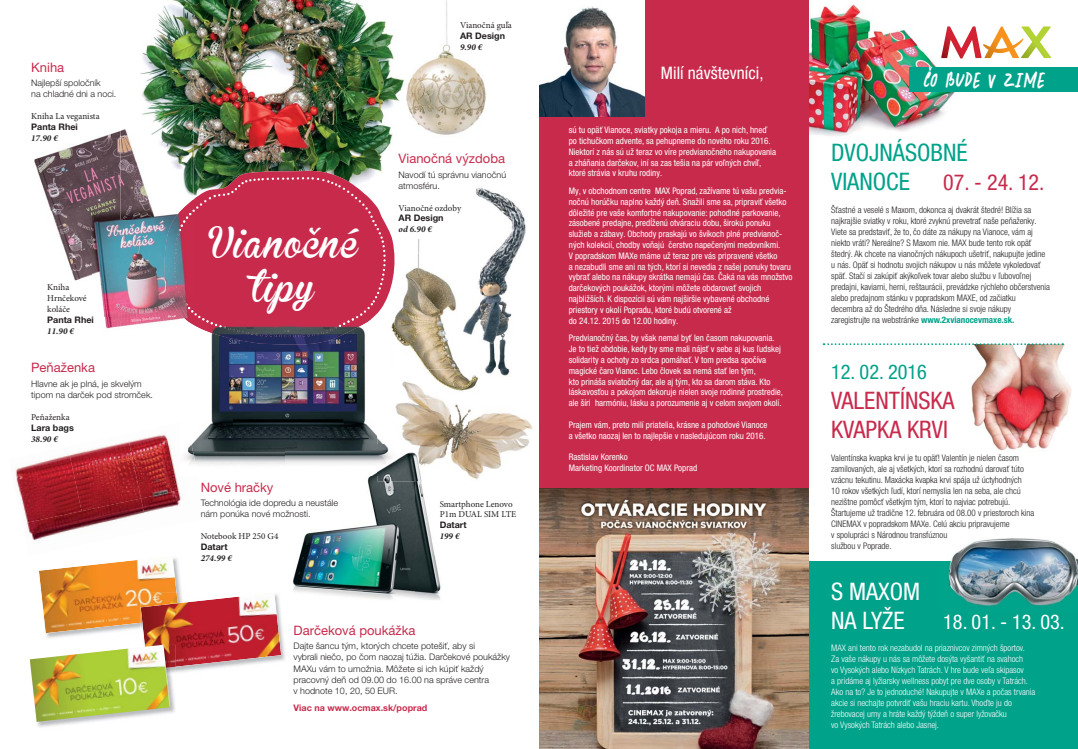
<style>
.page{position:relative;width:1078px;height:749px;background:#fff}
.page>*{position:absolute;margin:0;border:0;box-sizing:border-box;transform-origin:0 0}
.t1{font:44.5px/43.7px "Brannboll Ny Personal Use Only";letter-spacing:.02em;color:#fff;text-align:center}
.t2{font:condensed 24.1px/29px "Helvetica Neue LT Pro";color:#c82a4c}
.t3{font:condensed 24.1px/29px "Helvetica Neue LT Pro";color:#00a28a}
.t4{font:condensed 24.1px/29px "Helvetica Neue LT Pro";color:#fff}
.t5{font:condensed 22px "Helvetica Neue LT Pro";color:#c82a4c}
.t6{font:20.5px "Pandanus";letter-spacing:-.025em;color:#fff}
.t7{font:condensed 20.2px "Helvetica Neue LT Pro";color:#fff}
.t8{font:condensed 20.2px "Helvetica Neue LT Pro";color:#00a28a}
.t9{font:condensed 17.3px "Helvetica Neue LT Pro";color:#fff}
.t10{font:13px "Helvetica Neue LT Pro";color:#c82a4c}
.t11{font:condensed 9px/10.8px "Helvetica Neue LT Pro";color:#fff}
.t12{font:300 condensed 9px/11px "Helvetica Neue LT Pro";color:#231f20}
.t13{font:300 condensed 9px/11px "Helvetica Neue LT Pro";color:#fff}
.t14{font:300 9px/11px "Helvetica Neue LT Pro";color:#231f20}
.t15{font:9px/10.8px "Minion Pro";color:#231f20}
.t16{font:700 9px "Helvetica Neue LT Pro";color:#231f20}
.t17{font:italic 700 9px "Minion Pro";color:#231f20}
.t18{font:700 9px "Helvetica Neue LT Pro";color:#c82a4c}
.s1{font-weight:700;color:#00a28a}
</style>
<div class="page">
<img style="left:808px;top:0;width:149px;height:139px">
<img style="left:971px;top:344px;width:100px;height:107px">
<img style="left:140px;top:0;width:265px;height:171px">
<div style="left:807px;top:561px;width:270px;height:187px;background:#00a28a"></div>
<img style="left:397px;top:239px;width:62px;height:130px">
<img style="left:406px;top:0;width:80px;height:135px">
<img style="left:463px;top:188px;width:63px;height:181px">
<div style="left:539px;top:0;width:269px;height:748px;background:#c82a4c"></div>
<svg style="left:940px;top:26px;width:110px;height:32px"></svg>
<div style="left:909px;top:67px;width:168px;height:24px;background:#00a28a"></div>
<svg style="left:823px;top:343px;width:239px;height:2px"></svg>
<img style="left:15px;top:455px;width:53px;height:46px">
<img style="left:68px;top:442px;width:59px;height:56px">
<img style="left:127px;top:434px;width:51px;height:64px">
<img style="left:22px;top:498px;width:119px;height:43px">
<img style="left:141px;top:485px;width:40px;height:29px">
<svg style="left:193px;top:171px;width:204px;height:167px"></svg>
<img style="left:51px;top:211px;width:123px;height:118px">
<img style="left:34px;top:131px;width:86px;height:80px">
<img style="left:120px;top:106px;width:73px;height:114px">
<img style="left:34px;top:135px;width:24px;height:6px">
<img style="left:164px;top:199px;width:10px;height:119px">
<img style="left:948px;top:538px;width:129px;height:68px">
<img style="left:198px;top:337px;width:185px;height:128px">
<img style="left:383px;top:318px;width:13px;height:20px">
<img style="left:185px;top:437px;width:13px;height:27px">
<img style="left:193px;top:337px;width:179px;height:7px">
<svg style="left:174px;top:176px;width:212px;height:161px;background:#c03f5b"></svg>
<img style="left:467px;top:369px;width:66px;height:110px">
<img style="left:396px;top:398px;width:71px;height:55px">
<img style="left:451px;top:453px;width:16px;height:19px">
<img style="left:402px;top:369px;width:77px;height:29px">
<img style="left:377px;top:369px;width:19px;height:76px">
<img style="left:46px;top:559px;width:135px;height:79px">
<img style="left:39px;top:558px;width:137px;height:75px">
<img style="left:176px;top:621px;width:109px;height:52px">
<img style="left:140px;top:592px;width:1px;height:30px">
<img style="left:141px;top:592px;width:140px;height:74px">
<img style="left:29px;top:659px;width:146px;height:68px">
<img style="left:170px;top:669px;width:6px;height:6px">
<img style="left:170px;top:644px;width:6px;height:25px">
<img style="left:30px;top:644px;width:140px;height:77px">
<img style="left:293px;top:475px;width:148px;height:125px">
<img style="left:293px;top:499px;width:45px;height:9px">
<img style="left:293px;top:510px;width:17px;height:9px">
<svg style="left:440px;top:500px;width:1px;height:39px"></svg>
<img style="left:285px;top:445px;width:92px;height:30px">
<img style="left:377px;top:445px;width:71px;height:36px">
<img style="left:539px;top:0;width:105px;height:116px">
<img style="left:539px;top:488px;width:269px;height:260px">
<h3 class="t10" style="left:31px;top:62px;width:34px">Kniha</h3>
<p class="t14" style="left:31px;top:79px;width:87px">Najlepší spoločník<br>na chladné dni a noci.</p>
<p class="t15" style="left:31px;top:112px;width:70px">Kniha La veganista</p>
<p class="t16" style="left:31px;top:123px;width:48px">Panta Rhei</p>
<p class="t17" style="left:31px;top:134px;width:28px">17.90 €</p>
<p class="t15" style="left:47px;top:283px;width:41px">Kniha<br>Hrnčekové koláče</p>
<p class="t16" style="left:47px;top:316px;width:48px">Panta Rhei</p>
<p class="t17" style="left:47px;top:327px;width:28px">11.90 €</p>
<h3 class="t10" style="left:31px;top:363px;width:65px">Peňaženka</h3>
<p class="t14" style="left:31px;top:379px;width:123px">Hlavne ak je plná, je skvelým tipom na darček pod stromček.</p>
<p class="t15" style="left:31px;top:412px;width:40px">Peňaženka</p>
<p class="t16" style="left:31px;top:424px;width:44px">Lara bags</p>
<p class="t17" style="left:31px;top:435px;width:28px">38.90 €</p>
<p class="t15" style="left:460px;top:21px;width:53px">Vianočná guľa</p>
<p class="t16" style="left:460px;top:33px;width:46px">AR Design</p>
<p class="t17" style="left:460px;top:43px;width:24px">9.90 €</p>
<h1 class="t1" style="left:208px;top:221px;width:151px">Vianočné tipy</h1>
<h3 class="t10" style="left:398px;top:154px;width:108px">Vianočná výzdoba</h3>
<p class="t14" style="left:398px;top:170px;width:109px">Navodí tú správnu vianočnú atmosféru.</p>
<p class="t15" style="left:398px;top:203px;width:64px">Vianočné ozdoby</p>
<p class="t16" style="left:398px;top:215px;width:46px">AR Design</p>
<p class="t17" style="left:398px;top:226px;width:35px">od 6.90 €</p>
<h3 class="t10" style="left:201px;top:482px;width:74px">Nové hračky</h3>
<p class="t14" style="left:201px;top:498px;width:139px">Technológia ide dopredu a neustále nám ponúka nové možnosti.</p>
<p class="t15" style="left:201px;top:531px;width:79px">Notebook HP 250 G4</p>
<p class="t16" style="left:201px;top:543px;width:28px">Datart</p>
<p class="t17" style="left:201px;top:554px;width:33px">274.99 €</p>
<p class="t15" style="left:439px;top:499px;width:78px">Smartphone Lenovo<br>P1m DUAL SIM LTE</p>
<p class="t16" style="left:439px;top:521px;width:28px">Datart</p>
<p class="t17" style="left:439px;top:532px;width:21px">199 €</p>
<h3 class="t10" style="left:293px;top:625px;width:123px">Darčeková poukážka</h3>
<p class="t14" style="left:293px;top:641px;width:218px">Dajte šancu tým, ktorých chcete potešiť, aby si<br>vybrali niečo, po čom naozaj túžia. Darčekové poukážky MAXu vám to umožnia. Môžete si ich kúpiť každý pracovný deň od 09.00 do 16.00 na správe centra<br>v hodnote 10, 20, 50 EUR.</p>
<p class="t18" style="left:293px;top:704px;width:135px">Viac na www.ocmax.sk/poprad</p>
<h3 class="t9" style="left:660px;top:67px;width:104px">Milí návštevníci,</h3>
<h3 class="t6" style="left:923px;top:68px;width:124px">ČO BUDE V ZIME</h3>
<p class="t11" style="left:568px;top:126px;width:209px">sú tu opäť Vianoce, sviatky pokoja a mieru. A po nich, hneď po tichučkom advente, sa pehupneme do nového roku 2016.<br>Niektorí z nás sú už teraz vo víre predvianočného nakupovania a zháňania darčekov, iní sa zas tešia na pár voľných chvíľ, ktoré strávia v kruhu rodiny.</p>
<p class="t11" style="left:568px;top:186px;width:225px">My, v obchodnom centre MAX Poprad, zažívame tú vašu predvia&shy;nočnú horúčku naplno každý deň. Snažili sme sa, pripraviť všetko dôležité pre vaše komfortné nakupovanie: pohodlné parkovanie, zásobené predajne, predĺženú otváraciu dobu, širokú ponuku služieb a zábavy. Obchody praskajú vo švíkoch plné predvianoč&shy;ných kolekcií, chodby voňajú čerstvo napečenými medovníkmi.<br>V popradskom MAXe máme už teraz pre vás pripravené všetko<br>a nezabudli sme ani na tých, ktorí si nevedia z našej ponuky tovaru vybrať alebo na nákupy skrátka nemajú čas. Čaká na vás množstvo darčekových poukážok, ktorými môžete obdarovať svojich najbližších. K dispozícii sú vám najširšie vybavené obchodné priestory v okolí Popradu, ktoré budú otvorené až<br>do 24.12. 2015 do 12.00 hodiny.</p>
<p class="t11" style="left:568px;top:334px;width:216px">Predvianočný čas, by však nemal byť len časom nakupovania.<br>Je to tiež obdobie, kedy by sme mali nájsť v sebe aj kus ľudskej solidarity a ochoty zo srdca pomáhať. V tom predsa spočíva magické čaro Vianoc. Lebo človek sa nemá stať len tým,<br>kto prináša sviatočný dar, ale aj tým, kto sa darom stáva. Kto láskavosťou a pokojom dekoruje nielen svoje rodinné prostredie, ale šíri harmóniu, lásku a porozumenie aj v celom svojom okolí.</p>
<p class="t11" style="left:568px;top:420px;width:200px">Prajem vám, preto milí priatelia, krásne a pohodové Vianoce a všetko naozaj len to najlepšie v nasledujúcom roku 2016.</p>
<p class="t11" style="left:568px;top:452px;width:130px">Rastislav Korenko<br>Marketing Koordinator OC MAX Poprad</p>
<h2 class="t3" style="left:831px;top:141px;width:138px">DVOJNÁSOBNÉ<br>VIANOCE</h2>
<h3 class="t5" style="left:943px;top:174px;width:103px">07. - 24. 12.</h3>
<p class="t12" style="left:831px;top:205px;width:220px">Šťastné a veselé s Maxom, dokonca aj dvakrát štedré! Blížia sa najkrajšie sviatky v roku, ktoré zvyknú prevetrať naše peňaženky.<br>Viete sa predstaviť, že to, čo dáte za nákupy na Vianoce, vám aj niekto vráti? Nereálne? S Maxom nie. MAX bude tento rok opäť štedrý. Ak chcete na vianočných nákupoch ušetriť, nakupujte jedine u nás. Opäť si hodnotu svojich nákupov u nás môžete vykoledovať späť. Stačí si zakúpiť akýkoľvek tovar alebo službu v ľubovoľnej predajni, kaviarni, herni, reštaurácii, prevádzke rýchleho občerstvenia alebo predajnom stánku v popradskom MAXE, od začiatku<br>decembra až do Štedrého dňa. Následne si svoje nákupy zaregistrujte na webstránke <span class="s1">www.2xvianocevmaxe.sk.</span></p>
<h3 class="t8" style="left:831px;top:364px;width:97px">12. 02. 2016</h3>
<h2 class="t2" style="left:831px;top:388px;width:125px">VALENTÍNSKA<br>KVAPKA KRVI</h2>
<p class="t12" style="left:831px;top:453px;width:205px">Valentínska kvapka krvi je tu opäť! Valentín je nielen časom zamilovaných, ale aj všetkých, ktorí sa rozhodnú darovať túto vzácnu tekutinu. Maxácka kvapka krvi spája už úctyhodných<br>10 rokov všetkých ľudí, ktorí nemyslia len na seba, ale chcú nezištne pomôcť všetkým tým, ktorí to najviac potrebujú.<br>Štartujeme už tradične 12. februára od 08.00 v priestoroch kina CINEMAX v popradskom MAXe. Celú akciu pripravujeme<br>v spolupráci s Národnou transfúznou<br>službou v Poprade.</p>
<h2 class="t4" style="left:831px;top:579px;width:90px">S MAXOM<br>NA LYŽE</h2>
<h3 class="t7" style="left:943px;top:614px;width:123px">18. 01. - 13. 03.</h3>
<p class="t13" style="left:831px;top:643px;width:206px">MAX ani tento rok nezabudol na priaznivcov zimných športov.<br>Za vaše nákupy u nás sa môžete dosýta vyšantiť na svahoch<br>vo Vysokých alebo Nízkych Tatrách. V hre bude veľa skipasov<br>a pridáme aj lyžiarsky wellness pobyt pre dve osoby v Tatrách.<br>Ako na to? Je to jednoduché! Nakupujte v MAXe a počas trvania akcie si nechajte potvrdiť vašu hraciu kartu. Vhoďte ju do žrebovacej urny a hráte každý týždeň o super lyžovačku<br>vo Vysokých Tatrách alebo Jasnej.</p>
</div>
